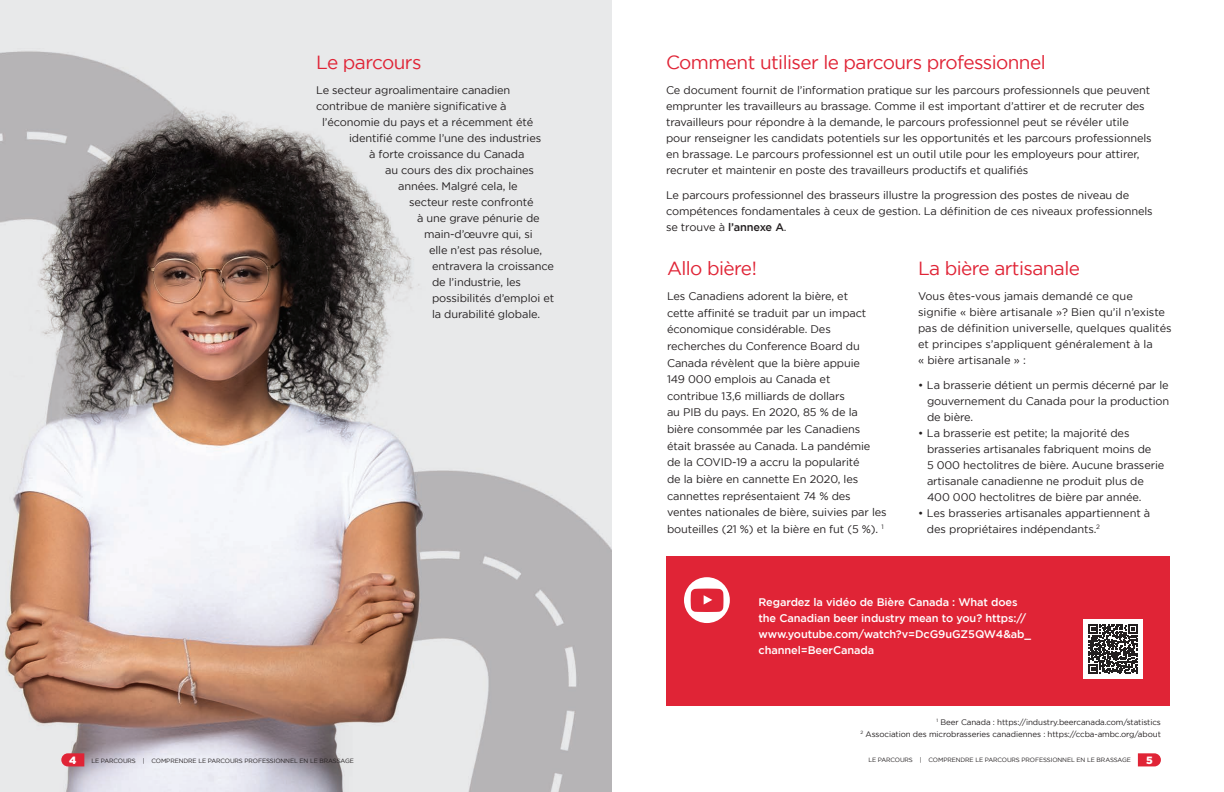
<style>
.page{position:relative;width:1224px;height:792px;background:#fff}
.page>*{position:absolute;margin:0;border:0;box-sizing:border-box;transform-origin:0 0}
.Headline{font:19px "Gotham";letter-spacing:-.03em;color:#e02436}
.Sub_Heading{font:19px "Gotham";letter-spacing:-.03em;color:#e02436}
.Body_Copy{font:11px/16px "Gotham";letter-spacing:-.01em;color:#231f20}
.t1{font:500 11px/16px "Gotham";letter-spacing:-.01em;color:#fff}
.t2{font:900 10.5px "Gotham";color:#fff}
.Footnote_text{font:8px "Gotham";letter-spacing:-.01em;color:#231f20}
.t3{font:6.2px "Gotham";letter-spacing:-.015em;color:#231f20}
.s1{font-weight:500}
</style>
<div class="page">
<div style="left:666px;top:556px;width:504px;height:150px;background:#e02436"></div>
<svg style="left:684px;top:577px;width:46px;height:46px"></svg>
<img style="left:0;top:0;width:611px;height:792px">
<div style="left:1083px;top:619px;width:60px;height:60px;background:#fff"></div>
<svg style="left:1089px;top:624px;width:49px;height:49px"></svg>
<svg style="left:1138px;top:753px;width:23px;height:13px"></svg>
<svg style="left:61px;top:753px;width:23px;height:13px"></svg>
<p class="Sub_Heading" style="left:316px;top:51px;width:107px">Le parcours</p>
<p class="Body_Copy" style="left:316px;top:82px;width:196px">Le secteur agroalimentaire canadien</p>
<p class="Body_Copy" style="left:316px;top:98px;width:192px">contribue de manière significative à</p>
<p class="Body_Copy" style="left:322px;top:114px;width:213px">l’économie du pays et a récemment été</p>
<p class="Body_Copy" style="left:349px;top:130px;width:194px">identifié comme l’une des industries</p>
<p class="Body_Copy" style="left:369px;top:146px;width:157px">à forte croissance du Canada</p>
<p class="Body_Copy" style="left:385px;top:162px;width:150px">au cours des dix prochaines</p>
<p class="Body_Copy" style="left:398px;top:178px;width:121px">années. Malgré cela, le</p>
<p class="Body_Copy" style="left:409px;top:194px;width:126px">secteur reste confronté</p>
<p class="Body_Copy" style="left:417px;top:210px;width:124px">à une grave pénurie de</p>
<p class="Body_Copy" style="left:424px;top:226px;width:110px">main-d’œuvre qui, si</p>
<p class="Body_Copy" style="left:429px;top:242px;width:115px">elle n’est pas résolue,</p>
<p class="Body_Copy" style="left:432px;top:258px;width:123px">entravera la croissance</p>
<p class="Body_Copy" style="left:432px;top:274px;width:90px">de l’industrie, les</p>
<p class="Body_Copy" style="left:432px;top:290px;width:124px">possibilités d’emploi et</p>
<p class="Body_Copy" style="left:432px;top:306px;width:110px">la durabilité globale.</p>
<p class="Headline" style="left:666px;top:51px;width:381px">Comment utiliser le parcours professionnel</p>
<p class="Body_Copy" style="left:666px;top:82px;width:487px">Ce document fournit de l’information pratique sur les parcours professionnels que peuvent emprunter les travailleurs au brassage. Comme il est important d’attirer et de recruter des travailleurs pour répondre à la demande, le parcours professionnel peut se révéler utile pour renseigner les candidats potentiels sur les opportunités et les parcours professionnels en brassage. Le parcours professionnel est un outil utile pour les employeurs pour attirer, recruter et maintenir en poste des travailleurs productifs et qualifiés</p>
<p class="Body_Copy" style="left:666px;top:187px;width:488px">Le parcours professionnel des brasseurs illustre la progression des postes de niveau de compétences fondamentales à ceux de gestion. La définition de ces niveaux professionnels se trouve à <span class="s1">l’annexe A</span>.</p>
<p class="Sub_Heading" style="left:667px;top:257px;width:91px">Allo bière!</p>
<p class="Body_Copy" style="left:667px;top:288px;width:221px;line-height:16.6px">Les Canadiens adorent la bière, et<br>cette affinité se traduit par un impact économique considérable. Des recherches du Conference Board du Canada révèlent que la bière appuie<br>149 000 emplois au Canada et<br>contribue 13,6 milliards de dollars<br>au PIB du pays. En 2020, 85 % de la bière consommée par les Canadiens était brassée au Canada. La pandémie de la COVID-19 a accru la popularité<br>de la bière en cannette En 2020, les cannettes représentaient 74 % des ventes nationales de bière, suivies par les bouteilles (21 %) et la bière en fut (5 %). <sup>1</sup></p>
<p class="Sub_Heading" style="left:918px;top:257px;width:164px">La bière artisanale</p>
<p class="Body_Copy" style="left:918px;top:287px;width:255px">Vous êtes-vous jamais demandé ce que signifie « bière artisanale »? Bien qu’il n’existe pas de définition universelle, quelques qualités et principes s’appliquent généralement à la<br>« bière artisanale » :</p>
<p class="Body_Copy" style="left:927px;top:376px;width:244px;text-align:justify;text-indent:-9px">• La brasserie détient un permis décerné par le gouvernement du Canada pour la production de bière.</p>
<p class="Body_Copy" style="left:927px;top:424px;width:239px;text-indent:-9px">• La brasserie est petite; la majorité des brasseries artisanales fabriquent moins de<br>5 000 hectolitres de bière. Aucune brasserie artisanale canadienne ne produit plus de 400 000 hectolitres de bière par année.</p>
<p class="Body_Copy" style="left:927px;top:504px;width:225px;text-indent:-9px">• Les brasseries artisanales appartiennent à des propriétaires indépendants.<sup>2</sup></p>
<p class="t1" style="left:759px;top:594px;width:274px">Regardez la vidéo de Bière Canada : What does the Canadian beer industry mean to you? https:// www.youtube.com/watch?v=DcG9uGZ5QW4&amp;ab_ channel=BeerCanada</p>
<p class="Footnote_text" style="left:937px;top:717px;width:226px"><sup>1</sup> Beer Canada : https://industry.beercanada.com/statistics</p>
<p class="Footnote_text" style="left:860px;top:729px;width:302px"><sup>2</sup> Association des microbrasseries canadiennes : https://ccba-ambc.org/about</p>
<p class="t2" style="left:69px;top:754px;width:9px">4</p>
<p class="t3" style="left:91px;top:757px;width:264px">LE PARCOURS | COMPRENDRE LE PARCOURS PROFESSIONNEL EN LE BRASSAGE</p>
<p class="t3" style="left:868px;top:756px;width:264px">LE PARCOURS | COMPRENDRE LE PARCOURS PROFESSIONNEL EN LE BRASSAGE</p>
<p class="t2" style="left:1146px;top:754px;width:8px">5</p>
</div>
